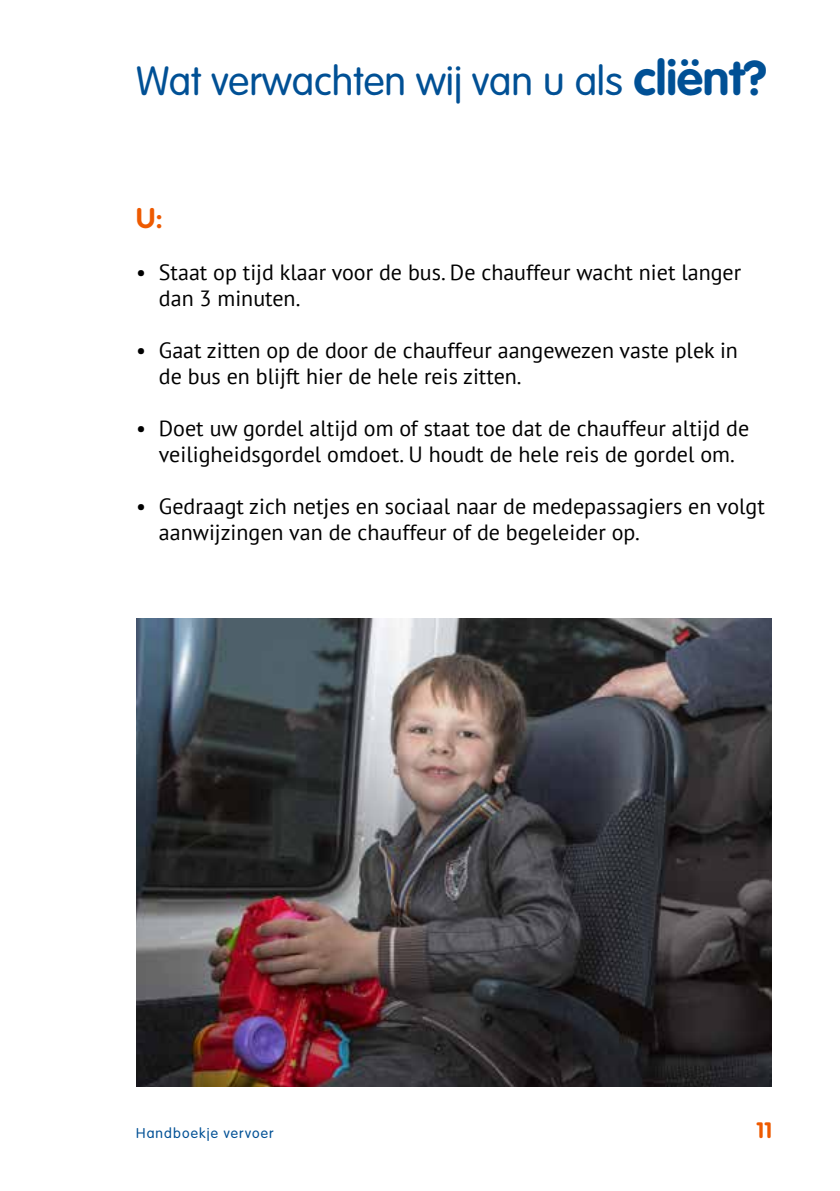
<style>
.page{position:relative;width:840px;height:1191px;background:#fff}
.page>*{position:absolute;margin:0;border:0;box-sizing:border-box;transform-origin:0 0}
.t1{font:300 40px "VAG Rounded Std";color:#005095}
.t2{font:700 28px "VAG Rounded Std";color:#ee5a00}
.t3{font:22px/26px "PT Sans";color:#000}
.t4{font:700 22px "VAG Rounded Std";color:#ee5a00}
.t5{font:300 14px "VAG Rounded Std";letter-spacing:.08em;color:#005095}
.s1{font-weight:700;font-size:48px}
</style>
<div class="page">
<img style="left:136px;top:618px;width:635px;height:468px">
<h1 class="t1" style="left:136px;top:58px;width:632px">Wat verwachten wij van u als <span class="s1">cliënt?</span></h1>
<p class="t2" style="left:136px;top:202px;width:28px">U:</p>
<p class="t3" style="left:159px;top:259px;width:583px;text-indent:-23px">• Staat op tijd klaar voor de bus. De chauffeur wacht niet langer dan 3 minuten.</p>
<p class="t3" style="left:159px;top:337px;width:580px;text-indent:-23px">• Gaat zitten op de door de chauffeur aangewezen vaste plek in de bus en blijft hier de hele reis zitten.</p>
<p class="t3" style="left:136px;top:415px;width:614px;text-align:center">• Doet uw gordel altijd om of staat toe dat de chauffeur altijd de veiligheidsgordel omdoet. U houdt de hele reis de gordel om.</p>
<p class="t3" style="left:159px;top:493px;width:607px;text-indent:-23px">• Gedraagt zich netjes en sociaal naar de medepassagiers en volgt aanwijzingen van de chauffeur of de begeleider op.</p>
<p class="t5" style="left:136px;top:1125px;width:139px">Handboekje vervoer</p>
<p class="t4" style="left:755px;top:1117px;width:18px">11</p>
</div>
